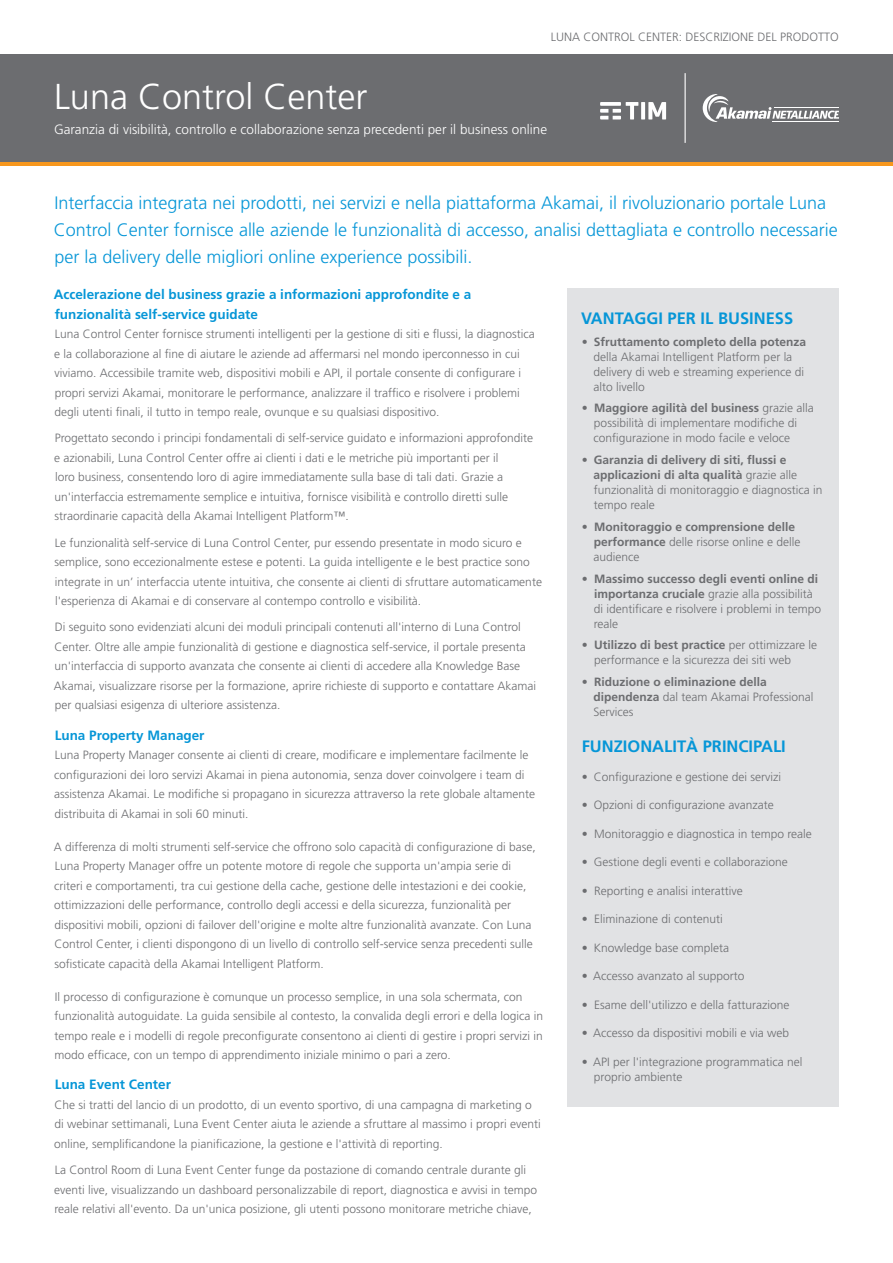
<style>
.page{position:relative;width:893px;height:1263px;background:#fff}
.page>*{position:absolute;margin:0;border:0;box-sizing:border-box;transform-origin:0 0}
.t1{font:300 36px "Frutiger";color:#fff}
.t2{font:300 18px/27px "Frutiger";color:#0696d7}
.t3{font:700 16.5px "Frutiger";color:#0696d7}
.t4{font:700 13.5px/19.5px "Frutiger";color:#0696d7}
.t5{font:300 13.5px "Frutiger";color:#fff}
.t6{font:300 12px/19.5px "Frutiger";color:#6c6d70}
.t7{font:700 12px/15px "Frutiger";color:#6c6d70}
.s1{font-weight:700}
.s2{font-weight:300}
</style>
<div class="page">
<div style="left:0;top:54px;width:893px;height:108px;background:#6c6d70"></div>
<div style="left:567px;top:289px;width:272px;height:818px;background:#e1e2e4"></div>
<hr style="left:0;top:162px;width:893px;height:3px;background:#f7971d">
<svg style="left:600px;top:102px;width:66px;height:17px"></svg>
<svg style="left:703px;top:94px;width:136px;height:28px"></svg>
<hr style="left:685px;top:73px;width:1px;height:70px;background:#fff">
<p class="t6" style="left:551px;top:27px;width:290px">LUNA CONTROL CENTER: DESCRIZIONE DEL PRODOTTO</p>
<h1 class="t1" style="left:54px;top:76px;width:315px">Luna Control Center</h1>
<p class="t5" style="left:54px;top:122px;width:495px">Garanzia di visibilità, controllo e collaborazione senza precedenti per il business online</p>
<p class="t2" style="left:54px;top:189px;width:785px">Interfaccia integrata nei prodotti, nei servizi e nella piattaforma Akamai, il rivoluzionario portale Luna<br>Control Center fornisce alle aziende le funzionalità di accesso, analisi dettagliata e controllo necessarie per la delivery delle migliori online experience possibili.</p>
<p class="t4" style="left:54px;top:285px;width:419px">Accelerazione del business grazie a informazioni approfondite e a funzionalità self-service guidate</p>
<p class="t6" style="left:54px;top:324px;width:482px">Luna Control Center fornisce strumenti intelligenti per la gestione di siti e flussi, la diagnostica e la collaborazione al fine di aiutare le aziende ad affermarsi nel mondo iperconnesso in cui viviamo. Accessibile tramite web, dispositivi mobili e API, il portale consente di configurare i propri servizi Akamai, monitorare le performance, analizzare il traffico e risolvere i problemi degli utenti finali, il tutto in tempo reale, ovunque e su qualsiasi dispositivo.</p>
<p class="t6" style="left:54px;top:428px;width:480px">Progettato secondo i principi fondamentali di self-service guidato e informazioni approfondite e azionabili, Luna Control Center offre ai clienti i dati e le metriche più importanti per il<br>loro business, consentendo loro di agire immediatamente sulla base di tali dati. Grazie a un'interfaccia estremamente semplice e intuitiva, fornisce visibilità e controllo diretti sulle straordinarie capacità della Akamai Intelligent Platform™.</p>
<p class="t6" style="left:54px;top:533px;width:489px">Le funzionalità self-service di Luna Control Center, pur essendo presentate in modo sicuro e semplice, sono eccezionalmente estese e potenti. La guida intelligente e le best practice sono integrate in un’ interfaccia utente intuitiva, che consente ai clienti di sfruttare automaticamente l'esperienza di Akamai e di conservare al contempo controllo e visibilità.</p>
<p class="t6" style="left:54px;top:617px;width:484px">Di seguito sono evidenziati alcuni dei moduli principali contenuti all'interno di Luna Control Center. Oltre alle ampie funzionalità di gestione e diagnostica self-service, il portale presenta un'interfaccia di supporto avanzata che consente ai clienti di accedere alla Knowledge Base Akamai, visualizzare risorse per la formazione, aprire richieste di supporto e contattare Akamai per qualsiasi esigenza di ulteriore assistenza.</p>
<p class="t4" style="left:55px;top:725px;width:151px">Luna Property Manager</p>
<p class="t6" style="left:54px;top:745px;width:482px">Luna Property Manager consente ai clienti di creare, modificare e implementare facilmente le configurazioni dei loro servizi Akamai in piena autonomia, senza dover coinvolgere i team di assistenza Akamai. Le modifiche si propagano in sicurezza attraverso la rete globale altamente distribuita di Akamai in soli 60 minuti.</p>
<p class="t6" style="left:54px;top:837px;width:483px">A differenza di molti strumenti self-service che offrono solo capacità di configurazione di base, Luna Property Manager offre un potente motore di regole che supporta un'ampia serie di criteri e comportamenti, tra cui gestione della cache, gestione delle intestazioni e dei cookie, ottimizzazioni delle performance, controllo degli accessi e della sicurezza, funzionalità per dispositivi mobili, opzioni di failover dell'origine e molte altre funzionalità avanzate. Con Luna Control Center, i clienti dispongono di un livello di controllo self-service senza precedenti sulle sofisticate capacità della Akamai Intelligent Platform.</p>
<p class="t6" style="left:55px;top:987px;width:490px">Il processo di configurazione è comunque un processo semplice, in una sola schermata, con funzionalità autoguidate. La guida sensibile al contesto, la convalida degli errori e della logica in tempo reale e i modelli di regole preconfigurate consentono ai clienti di gestire i propri servizi in modo efficace, con un tempo di apprendimento iniziale minimo o pari a zero.</p>
<p class="t4" style="left:55px;top:1075px;width:118px">Luna Event Center</p>
<p class="t6" style="left:54px;top:1095px;width:488px">Che si tratti del lancio di un prodotto, di un evento sportivo, di una campagna di marketing o di webinar settimanali, Luna Event Center aiuta le aziende a sfruttare al massimo i propri eventi online, semplificandone la pianificazione, la gestione e l'attività di reporting.</p>
<p class="t6" style="left:54px;top:1160px;width:484px">La Control Room di Luna Event Center funge da postazione di comando centrale durante gli eventi live, visualizzando un dashboard personalizzabile di report, diagnostica e avvisi in tempo reale relativi all'evento. Da un'unica posizione, gli utenti possono monitorare metriche chiave,</p>
<h3 class="t3" style="left:581px;top:309px;width:214px">VANTAGGI PER IL BUSINESS</h3>
<p class="t7" style="left:582px;top:334px;width:226px">• Sfruttamento completo della potenza</p>
<p class="t6" style="left:593px;top:349px;width:212px;line-height:15px">della Akamai Intelligent Platform per la delivery di web e streaming experience di alto livello</p>
<p class="t6" style="left:593px;top:401px;width:222px;line-height:15px;text-indent:-12px"><span class="s1">• Maggiore agilità del business</span> grazie alla possibilità di implementare modifiche di configurazione in modo facile e veloce</p>
<p class="t6" style="left:594px;top:453px;width:230px;line-height:15px;text-indent:-12px"><span class="s1">• Garanzia di delivery di siti, flussi e applicazioni di alta qualità</span> grazie alle funzionalità di monitoraggio e diagnostica in tempo reale</p>
<p class="t7" style="left:594px;top:519px;width:208px;text-indent:-12px">• Monitoraggio e comprensione delle performance <span class="s2">delle risorse online e delle audience</span></p>
<p class="t6" style="left:594px;top:571px;width:229px;line-height:15px;text-indent:-12px"><span class="s1">• Massimo successo degli eventi online di importanza cruciale</span> grazie alla possibilità di identificare e risolvere i problemi in tempo reale</p>
<p class="t6" style="left:594px;top:638px;width:225px;line-height:15px;text-indent:-12px"><span class="s1">• Utilizzo di best practice</span> per ottimizzare le performance e la sicurezza dei siti web</p>
<p class="t7" style="left:594px;top:674px;width:221px;text-indent:-12px">• Riduzione o eliminazione della dipendenza <span class="s2">dal team Akamai Professional<br>Services</span></p>
<h3 class="t3" style="left:582px;top:737px;width:206px">FUNZIONALITÀ PRINCIPALI</h3>
<p class="t6" style="left:582px;top:767px;width:201px">• Configurazione e gestione dei servizi</p>
<p class="t6" style="left:582px;top:795px;width:194px">• Opzioni di configurazione avanzate</p>
<p class="t6" style="left:582px;top:824px;width:232px">• Monitoraggio e diagnostica in tempo reale</p>
<p class="t6" style="left:582px;top:852px;width:207px">• Gestione degli eventi e collaborazione</p>
<p class="t6" style="left:582px;top:881px;width:162px">• Reporting e analisi interattive</p>
<p class="t6" style="left:582px;top:909px;width:142px">• Eliminazione di contenuti</p>
<p class="t6" style="left:582px;top:938px;width:149px">• Knowledge base completa</p>
<p class="t6" style="left:582px;top:966px;width:164px">• Accesso avanzato al supporto</p>
<p class="t6" style="left:582px;top:995px;width:209px">• Esame dell'utilizzo e della fatturazione</p>
<p class="t6" style="left:582px;top:1023px;width:209px">• Accesso da dispositivi mobili e via web</p>
<p class="t6" style="left:594px;top:1054px;width:210px;line-height:15px;text-indent:-12px">• API per l'integrazione programmatica nel proprio ambiente</p>
</div>
